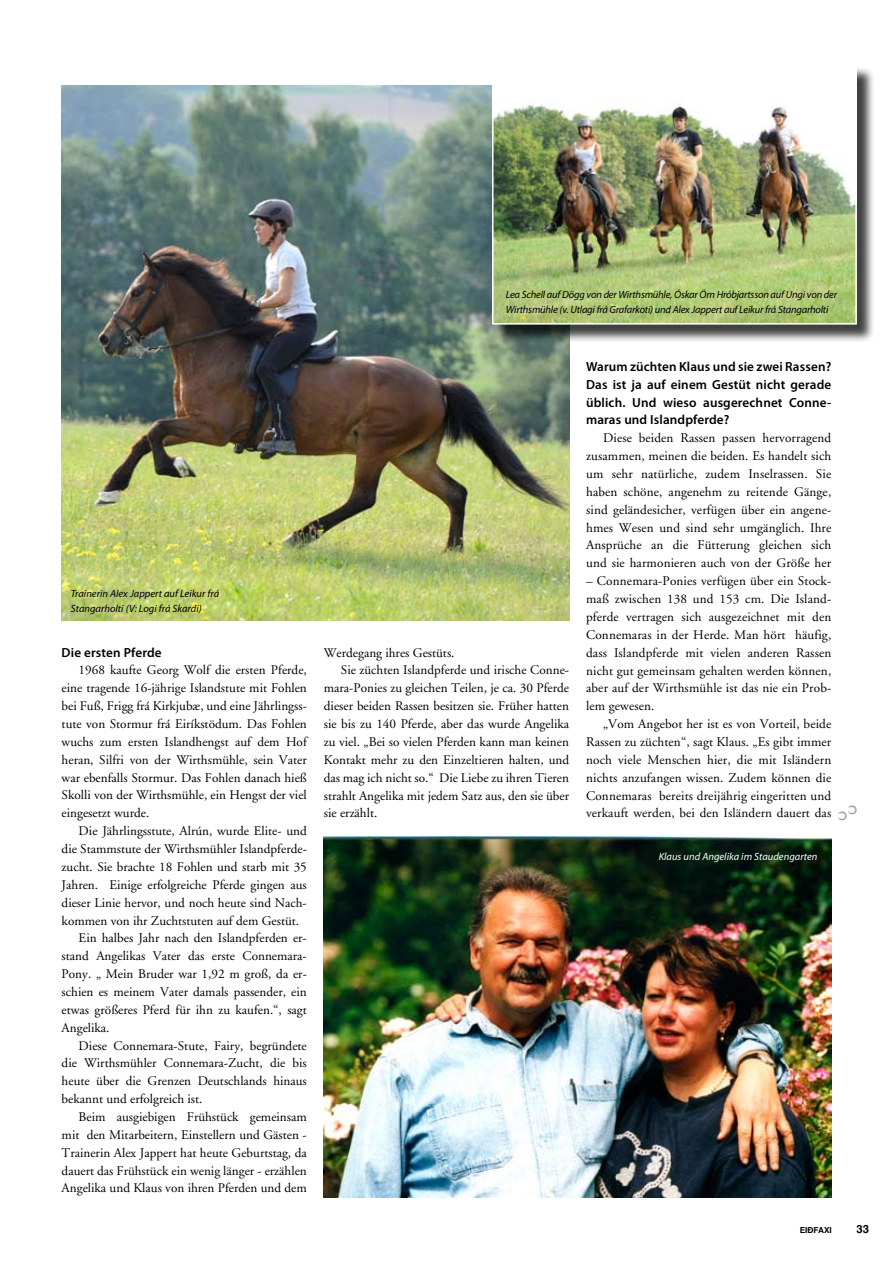
<style>
.page{position:relative;width:893px;height:1263px;background:#fff}
.page>*{position:absolute;margin:0;border:0;box-sizing:border-box;transform-origin:0 0}
.t1{font:13.2px/17.9px "Adobe Garamond";color:#000;text-align:justify}
.t2{font:600 13.2px/17.9px "Myriad Pro";letter-spacing:.01em;color:#000;text-align:justify}
.t3{font:700 11.25px "Helvetica";color:#000}
.t4{font:italic 10.5px/15px "Myriad Pro";letter-spacing:-.02em;color:#000}
.t5{font:italic 10.5px/15px "Myriad Pro";color:#000}
.t6{font:italic 10.5px "Myriad Pro";color:#fff}
.t7{font:700 8.25px "Helvetica";color:#000}
</style>
<div class="page">
<img style="left:62px;top:85px;width:507px;height:536px">
<div style="left:494px;top:66px;width:381px;height:277px;background:#000;opacity:.75"></div>
<img style="left:495px;top:66px;width:359px;height:256px">
<div style="left:492px;top:63px;width:365px;height:262px;border:2px solid #fff"></div>
<img style="left:324px;top:836px;width:507px;height:361px">
<svg style="left:839px;top:805px;width:17px;height:15px"></svg>
<p class="t4" style="left:506px;top:287px;width:333px">Lea Schell auf Dögg von der Wirthsmühle, Óskar Örn Hróbjartsson auf Ungi von der<br>Wirthsmühle (v. Utlagi frá Grafarkoti) und Alex Jappert auf Leikur frá Stangarholti</p>
<p class="t5" style="left:71px;top:586px;width:150px">Trainerin Alex Jappert auf Leikur frá<br>Stangarholti (V: Logi frá Skardi)</p>
<p class="t2" style="left:62px;top:643px;width:102px">Die ersten Pferde</p>
<p class="t1" style="left:62px;top:662px;width:247px;text-indent:17px">1968 kaufte Georg Wolf die ersten Pferde, eine tragende 16-jährige Islandstute mit Fohlen bei Fuß, Frigg frá Kirkjubæ, und eine Jährlingss&shy;tute von Stormur frá Eiríkstödum. Das Fohlen wuchs zum ersten Islandhengst auf dem Hof heran, Silfri von der Wirthsmühle, sein Vater war ebenfalls Stormur. Das Fohlen danach hieß Skolli von der Wirthsmühle, ein Hengst der viel eingesetzt wurde.</p>
<p class="t1" style="left:79px;top:822px;width:230px">Die Jährlingsstute, Alrún, wurde Elite- und</p>
<p class="t1" style="left:62px;top:840px;width:247px">die Stammstute der Wirthsmühler Islandpferde-</p>
<p class="t1" style="left:62px;top:858px;width:247px">zucht. Sie brachte 18 Fohlen und starb mit 35</p>
<p class="t1" style="left:62px;top:876px;width:247px">Jahren. Einige erfolgreiche Pferde gingen aus</p>
<p class="t1" style="left:62px;top:894px;width:247px">dieser Linie hervor, und noch heute sind Nach-</p>
<p class="t1" style="left:62px;top:912px;width:239px">kommen von ihr Zuchtstuten auf dem Gestüt.</p>
<p class="t1" style="left:79px;top:929px;width:230px">Ein halbes Jahr nach den Islandpferden er-</p>
<p class="t1" style="left:62px;top:947px;width:247px">stand Angelikas Vater das erste Connemara-</p>
<p class="t1" style="left:62px;top:965px;width:247px">Pony. „ Mein Bruder war 1,92 m groß, da er-</p>
<p class="t1" style="left:62px;top:983px;width:247px">schien es meinem Vater damals passender, ein</p>
<p class="t1" style="left:62px;top:1001px;width:247px">etwas größeres Pferd für ihn zu kaufen.“, sagt</p>
<p class="t1" style="left:62px;top:1019px;width:49px">Angelika.</p>
<p class="t1" style="left:79px;top:1037px;width:230px">Diese Connemara-Stute, Fairy, begründete</p>
<p class="t1" style="left:62px;top:1055px;width:247px">die Wirthsmühler Connemara-Zucht, die bis</p>
<p class="t1" style="left:62px;top:1072px;width:247px">heute über die Grenzen Deutschlands hinaus</p>
<p class="t1" style="left:62px;top:1090px;width:142px">bekannt und erfolgreich ist.</p>
<p class="t1" style="left:79px;top:1108px;width:230px">Beim ausgiebigen Frühstück gemeinsam</p>
<p class="t1" style="left:62px;top:1126px;width:247px">mit den Mitarbeitern, Einstellern und Gästen -</p>
<p class="t1" style="left:62px;top:1144px;width:247px">Trainerin Alex Jappert hat heute Geburtstag, da</p>
<p class="t1" style="left:62px;top:1162px;width:247px">dauert das Frühstück ein wenig länger - erzählen</p>
<p class="t1" style="left:62px;top:1180px;width:247px">Angelika und Klaus von ihren Pferden und dem</p>
<p class="t1" style="left:324px;top:644px;width:132px">Werdegang ihres Gestüts.</p>
<p class="t1" style="left:341px;top:662px;width:230px">Sie züchten Islandpferde und irische Conne-</p>
<p class="t1" style="left:324px;top:679px;width:247px">mara-Ponies zu gleichen Teilen, je ca. 30 Pferde</p>
<p class="t1" style="left:324px;top:697px;width:247px">dieser beiden Rassen besitzen sie. Früher hatten</p>
<p class="t1" style="left:324px;top:715px;width:247px">sie bis zu 140 Pferde, aber das wurde Angelika</p>
<p class="t1" style="left:324px;top:733px;width:247px">zu viel. „Bei so vielen Pferden kann man keinen</p>
<p class="t1" style="left:324px;top:751px;width:247px">Kontakt mehr zu den Einzeltieren halten, und</p>
<p class="t1" style="left:324px;top:769px;width:247px">das mag ich nicht so.“ Die Liebe zu ihren Tieren</p>
<p class="t1" style="left:324px;top:787px;width:247px">strahlt Angelika mit jedem Satz aus, den sie über</p>
<p class="t1" style="left:324px;top:805px;width:55px">sie erzählt.</p>
<p class="t2" style="left:586px;top:357px;width:247px">Warum züchten Klaus und sie zwei Rassen?<br>Das ist ja auf einem Gestüt nicht gerade üblich. Und wieso ausgerechnet Conne&shy;maras und Islandpferde?</p>
<p class="t1" style="left:586px;top:429px;width:247px;text-indent:17px">Diese beiden Rassen passen hervorragend zusammen, meinen die beiden. Es handelt sich um sehr natürliche, zudem Inselrassen. Sie haben schöne, angenehm zu reitende Gänge, sind geländesicher, verfügen über ein angene&shy;hmes Wesen und sind sehr umgänglich. Ihre Ansprüche an die Fütterung gleichen sich und sie harmonieren auch von der Größe her</p>
<p class="t1" style="left:586px;top:572px;width:247px">– Connemara-Ponies verfügen über ein Stock&shy;maß zwischen 138 und 153 cm. Die Island&shy;pferde vertragen sich ausgezeichnet mit den Connemaras in der Herde. Man hört häufig, dass Islandpferde mit vielen anderen Rassen nicht gut gemeinsam gehalten werden können, aber auf der Wirthsmühle ist das nie ein Prob&shy;lem gewesen.</p>
<p class="t1" style="left:586px;top:715px;width:247px;text-indent:17px">„Vom Angebot her ist es von Vorteil, beide Rassen zu züchten“, sagt Klaus. „Es gibt immer noch viele Menschen hier, die mit Isländern nichts anzufangen wissen. Zudem können die Connemaras bereits dreijährig eingeritten und verkauft werden, bei den Isländern dauert das</p>
<p class="t6" style="left:659px;top:850px;width:160px">Klaus und Angelika im Staudengarten</p>
<p class="t7" style="left:800px;top:1223px;width:34px">EIÐFAXI</p>
<p class="t3" style="left:856px;top:1220px;width:14px">33</p>
</div>
